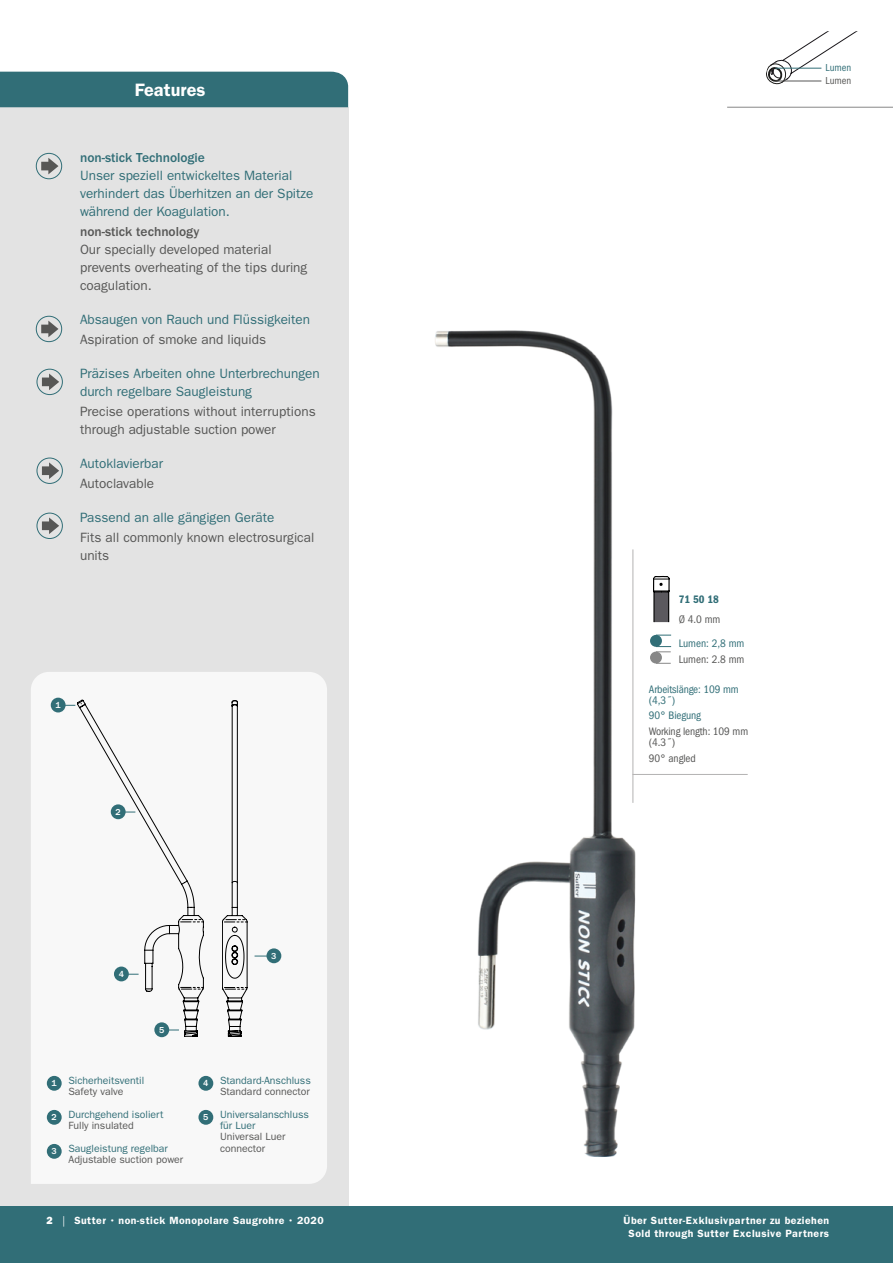
<style>
.page{position:relative;width:893px;height:1263px;background:#fff}
.page>*{position:absolute;margin:0;border:0;box-sizing:border-box;transform-origin:0 0}
.Header_Katalog{font:18px "Franklin Gothic LT Pro Dm";letter-spacing:.005em;color:#fff}
.t1{font:13.5px/18px "ITC Franklin Gothic Std";color:#316e77}
.t2{font:13.5px/18px "ITC Franklin Gothic Std";color:#575756}
.Tabelle_oben_fette_C{font:condensed 11.25px/11.2px "ITC Franklin Gothic Std";letter-spacing:-.01em;color:#575756}
.Tabelle_oben_fette_C-2{font:condensed 11.25px/11.2px "ITC Franklin Gothic Std";letter-spacing:-.01em;color:#316e77}
.Tabelle_oben_fette_C-3{font:11.25px "ITC Franklin Gothic Std Dm Cd";color:#316e77}
.t3{font:10.5px/12.6px "Franklin Gothic LT Pro Dm";letter-spacing:.045em;color:#fff;text-align:center}
.Header_Katalog-2{font:10.5px/11.2px "ITC Franklin Gothic Std";color:#316e77}
.Header_Katalog-3{font:10.5px/11.2px "ITC Franklin Gothic Std";color:#575756}
.Tabelle_oben_Book{font:condensed 10.5px "ITC Franklin Gothic Std";color:#316e77}
.Tabelle_oben_Book-2{font:condensed 10.5px "ITC Franklin Gothic Std";color:#575756}
.Header_Katalog-4{font:500 9px "ITC Franklin Gothic Std";color:#fff}
.s1{font-weight:500}
.s2{font-family:"ITC Franklin Gothic Std Hvy"}
.s3{font-family:"ITC Franklin Gothic Std"}
.s4{font-size:7.5px}
</style>
<div class="page">
<div style="left:0;top:1206px;width:893px;height:57px;background:#316e77"></div>
<div style="left:0;top:107px;width:348px;height:1099px;background:#e3e3e3"></div>
<div style="left:0;top:72px;width:348px;height:35px;background:#316e77"></div>
<svg style="left:42px;top:462px;width:17px;height:17px"></svg>
<div style="left:36px;top:457px;width:27px;height:27px;border:1px solid #316e77;border-radius:50%"></div>
<svg style="left:42px;top:517px;width:17px;height:17px"></svg>
<div style="left:36px;top:513px;width:27px;height:26px;border:1px solid #316e77;border-radius:50%"></div>
<svg style="left:42px;top:373px;width:17px;height:17px"></svg>
<div style="left:36px;top:369px;width:27px;height:26px;border:1px solid #316e77;border-radius:50%"></div>
<svg style="left:41px;top:321px;width:17px;height:16px"></svg>
<div style="left:36px;top:316px;width:26px;height:26px;border:1px solid #316e77;border-radius:50%"></div>
<svg style="left:41px;top:158px;width:17px;height:16px"></svg>
<div style="left:36px;top:153px;width:26px;height:26px;border:1px solid #316e77;border-radius:50%"></div>
<img style="left:435px;top:330px;width:228px;height:827px">
<div style="left:31px;top:672px;width:296px;height:512px;background:#f8f8f8"></div>
<div style="left:198px;top:1076px;width:15px;height:15px;background:#316e77;border-radius:50%"></div>
<div style="left:198px;top:1110px;width:15px;height:15px;background:#316e77;border-radius:50%"></div>
<div style="left:47px;top:1076px;width:15px;height:15px;background:#316e77;border-radius:50%"></div>
<div style="left:47px;top:1110px;width:15px;height:15px;background:#316e77;border-radius:50%"></div>
<div style="left:47px;top:1144px;width:15px;height:15px;background:#316e77;border-radius:50%"></div>
<div style="left:51px;top:698px;width:15px;height:14px;background:#316e77;border-radius:50%"></div>
<svg style="left:222px;top:700px;width:25px;height:337px;background:#d6d6d6"></svg>
<div style="left:266px;top:948px;width:15px;height:15px;background:#316e77;border-radius:50%"></div>
<svg style="left:255px;top:956px;width:12px;height:1px"></svg>
<div style="left:62px;top:700px;width:142px;height:337px;background:#f8f8f8"></div>
<svg style="left:766px;top:31px;width:92px;height:54px"></svg>
<hr style="left:775px;top:68px;width:46px;height:1px;background:#316e77">
<hr style="left:775px;top:81px;width:46px;height:1px;background:#575756">
<hr style="left:727px;top:107px;width:166px;height:1px;background:#878787">
<hr style="left:633px;top:549px;width:1px;height:254px;background:#b3b2b2">
<svg style="left:628px;top:575px;width:42px;height:47px"></svg>
<div style="left:650px;top:652px;width:12px;height:11px;background:#878787;border-radius:50%"></div>
<svg style="left:656px;top:663px;width:15px;height:1px"></svg>
<div style="left:650px;top:635px;width:12px;height:12px;background:#316e77;border-radius:50%"></div>
<svg style="left:658px;top:635px;width:13px;height:1px"></svg>
<svg style="left:656px;top:646px;width:15px;height:6px"></svg>
<hr style="left:632px;top:774px;width:116px;height:1px;background:#b3b2b2">
<p class="Header_Katalog" style="left:135px;top:79px;width:72px">Features</p>
<p class="t1" style="left:80px;top:149px;width:235px"><span class="s1">non-stick Technologie<br></span>Unser speziell entwickeltes Material verhindert das Überhitzen an der Spitze während der Koagulation.</p>
<p class="t2" style="left:80px;top:223px;width:229px"><span class="s1">non-stick technology<br></span>Our specially developed material prevents overheating of the tips during coagulation.</p>
<p class="t1" style="left:80px;top:311px;width:232px">Absaugen von Rauch und Flüssigkeiten</p>
<p class="t2" style="left:80px;top:331px;width:188px">Aspiration of smoke and liquids</p>
<p class="t1" style="left:80px;top:365px;width:241px">Präzises Arbeiten ohne Unterbrechungen durch regelbare Saugleistung</p>
<p class="t2" style="left:80px;top:403px;width:237px">Precise operations without interruptions through adjustable suction power</p>
<p class="t1" style="left:80px;top:455px;width:85px">Autoklavierbar</p>
<p class="t2" style="left:80px;top:475px;width:76px">Autoclavable</p>
<p class="t1" style="left:80px;top:509px;width:196px">Passend an alle gängigen Geräte</p>
<p class="t2" style="left:80px;top:529px;width:236px">Fits all commonly known electrosurgical units</p>
<p class="Header_Katalog-4" style="left:56px;top:700px;width:7px">1</p>
<p class="Header_Katalog-4" style="left:116px;top:807px;width:7px">2</p>
<p class="Header_Katalog-4" style="left:119px;top:969px;width:7px">4</p>
<p class="Header_Katalog-4" style="left:159px;top:1025px;width:7px">5</p>
<p class="Header_Katalog-4" style="left:271px;top:951px;width:7px">3</p>
<p class="Header_Katalog-4" style="left:52px;top:1078px;width:7px">1</p>
<p class="Header_Katalog-4" style="left:52px;top:1112px;width:7px">2</p>
<p class="Header_Katalog-4" style="left:52px;top:1146px;width:7px">3</p>
<p class="Header_Katalog-2" style="left:68px;top:1075px;width:77px">Sicherheitsventil</p>
<p class="Header_Katalog-3" style="left:68px;top:1086px;width:57px">Safety valve</p>
<p class="Header_Katalog-2" style="left:68px;top:1109px;width:97px">Durchgehend isoliert</p>
<p class="Header_Katalog-3" style="left:68px;top:1120px;width:67px">Fully insulated</p>
<p class="Header_Katalog-2" style="left:68px;top:1142px;width:101px">Saugleistung regelbar</p>
<p class="Header_Katalog-3" style="left:68px;top:1154px;width:116px">Adjustable suction power</p>
<p class="Header_Katalog-4" style="left:203px;top:1078px;width:7px">4</p>
<p class="Header_Katalog-4" style="left:203px;top:1112px;width:7px">5</p>
<p class="Header_Katalog-2" style="left:220px;top:1075px;width:92px">Standard-Anschluss</p>
<p class="Header_Katalog-3" style="left:220px;top:1086px;width:91px">Standard connector</p>
<p class="Header_Katalog-2" style="left:220px;top:1109px;width:90px">Universalanschluss für Luer</p>
<p class="Header_Katalog-3" style="left:220px;top:1131px;width:67px">Universal Luer connector</p>
<p class="Tabelle_oben_Book" style="left:825px;top:62px;width:27px">Lumen</p>
<p class="Tabelle_oben_Book-2" style="left:825px;top:75px;width:27px">Lumen</p>
<p class="Tabelle_oben_fette_C-3" style="left:679px;top:593px;width:42px">71 50 18</p>
<p class="Tabelle_oben_fette_C" style="left:679px;top:614px;width:43px">Ø 4.0 mm</p>
<p class="Tabelle_oben_fette_C-2" style="left:679px;top:638px;width:67px">Lumen: 2,8 mm</p>
<p class="Tabelle_oben_fette_C" style="left:679px;top:654px;width:67px">Lumen: 2.8 mm</p>
<p class="Tabelle_oben_fette_C-2" style="left:649px;top:683px;width:91px">Arbeitslänge: 109 mm (4,3˝)</p>
<p class="Tabelle_oben_fette_C-2" style="left:649px;top:710px;width:54px">90° Biegung</p>
<p class="Tabelle_oben_fette_C" style="left:649px;top:726px;width:101px">Working length: 109 mm (4.3˝)</p>
<p class="Tabelle_oben_fette_C" style="left:649px;top:752px;width:48px">90° angled</p>
<p class="t3" style="left:47px;top:1214px;width:279px"><span class="s2">2</span> <span class="s3">|</span> Sutter <span class="s4">•</span> non-stick Monopolare Saugrohre <span class="s4">•</span> 2020</p>
<p class="t3" style="left:624px;top:1214px;width:207px">Über Sutter-Exklusivpartner zu beziehen<br>Sold through Sutter Exclusive Partners</p>
</div>
